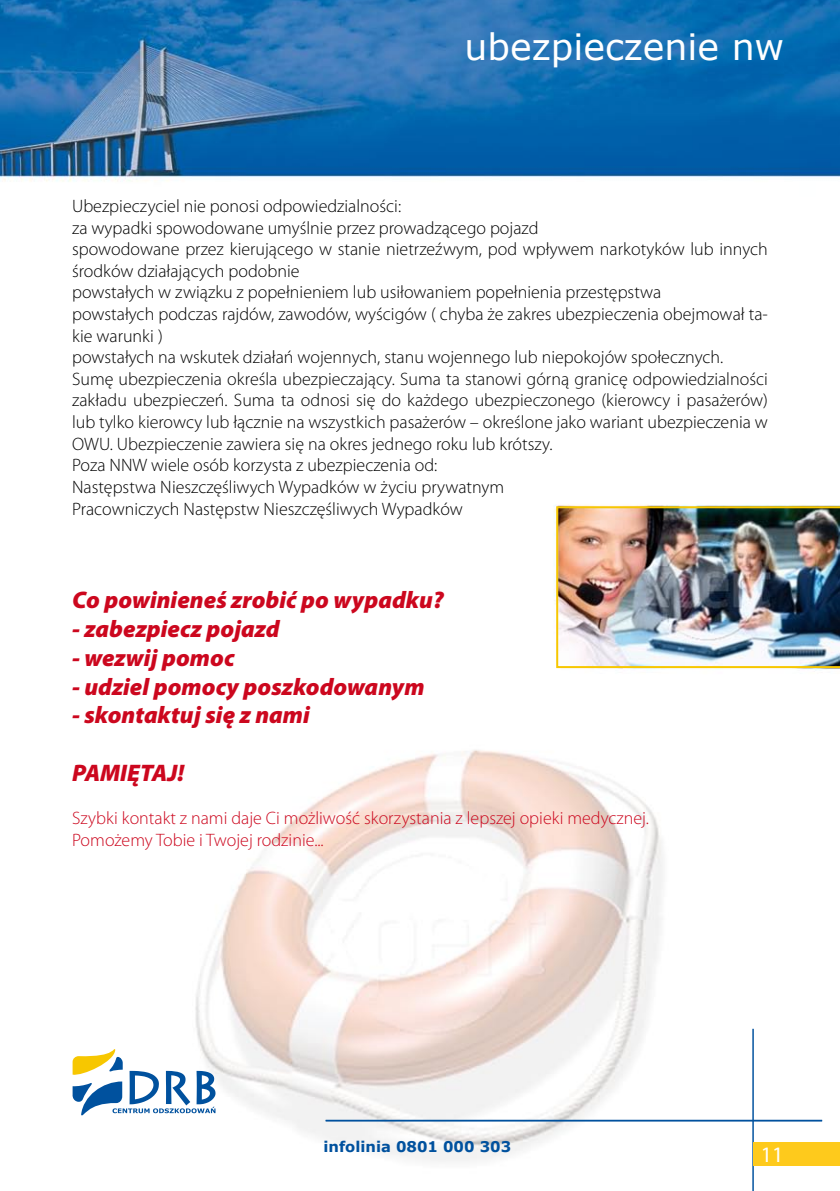
<style>
.page{position:relative;width:840px;height:1191px;background:#fff}
.page>*{position:absolute;margin:0;border:0;box-sizing:border-box;transform-origin:0 0}
.t1{font:36.2px "Verdana";color:#fff}
.t2{font:italic 900 24px "Myriad Pro";color:#cc071e}
.t3{font:22.2px "Myriad Pro";color:#fff}
.t4{font:300 18px/21.6px "Myriad Pro";color:#000}
.t5{font:300 18px/21.6px "Myriad Pro";color:#cc071e}
.t6{font:700 14.8px "Verdana";color:#00519e}
</style>
<div class="page">
<img style="left:0;top:0;width:839px;height:1191px">
<svg style="left:72px;top:1047px;width:143px;height:71px"></svg>
<hr style="left:752px;top:1028px;width:1px;height:163px;background:#00519e">
<div style="left:753px;top:1142px;width:86px;height:23px;background:#feca1c"></div>
<hr style="left:325px;top:1119px;width:496px;height:2px;background:#00519e">
<img style="left:556px;top:506px;width:283px;height:162px">
<h1 class="t1" style="left:464px;top:24px;width:321px">ubezpieczenie nw</h1>
<p class="t4" style="left:72px;top:195px;width:697px">Ubezpieczyciel nie ponosi odpowiedzialności:<br>za wypadki spowodowane umyślnie przez prowadzącego pojazd<br>spowodowane przez kierującego w stanie nietrzeźwym, pod wpływem narkotyków lub innych środków działających podobnie<br>powstałych w związku z popełnieniem lub usiłowaniem popełnienia przestępstwa<br>powstałych podczas rajdów, zawodów, wyścigów ( chyba że zakres ubezpieczenia obejmował ta&shy;kie warunki )<br>powstałych na wskutek działań wojennych, stanu wojennego lub niepokojów społecznych.<br>Sumę ubezpieczenia określa ubezpieczający. Suma ta stanowi górną granicę odpowiedzialności zakładu ubezpieczeń. Suma ta odnosi się do każdego ubezpieczonego (kierowcy i pasażerów) lub tylko kierowcy lub łącznie na wszystkich pasażerów – określone jako wariant ubezpieczenia w OWU. Ubezpieczenie zawiera się na okres jednego roku lub krótszy.<br>Poza NNW wiele osób korzysta z ubezpieczenia od:<br>Następstwa Nieszczęśliwych Wypadków w życiu prywatnym<br>Pracowniczych Następstw Nieszczęśliwych Wypadków</p>
<h2 class="t2" style="left:72px;top:584px;width:373px">Co powinieneś zrobić po wypadku?</h2>
<h2 class="t2" style="left:72px;top:613px;width:209px">- zabezpiecz pojazd</h2>
<h2 class="t2" style="left:72px;top:641px;width:164px">- wezwij pomoc</h2>
<h2 class="t2" style="left:72px;top:670px;width:354px">- udziel pomocy poszkodowanym</h2>
<h2 class="t2" style="left:72px;top:699px;width:239px">- skontaktuj się z nami</h2>
<h2 class="t2" style="left:72px;top:757px;width:114px">PAMIĘTAJ!</h2>
<p class="t5" style="left:72px;top:807px;width:578px">Szybki kontakt z nami daje Ci możliwość skorzystania z lepszej opieki medycznej.<br>Pomożemy Tobie i Twojej rodzinie...</p>
<p class="t6" style="left:323px;top:1137px;width:189px">infolinia 0801 000 303</p>
<p class="t3" style="left:760px;top:1140px;width:10px">11</p>
</div>
